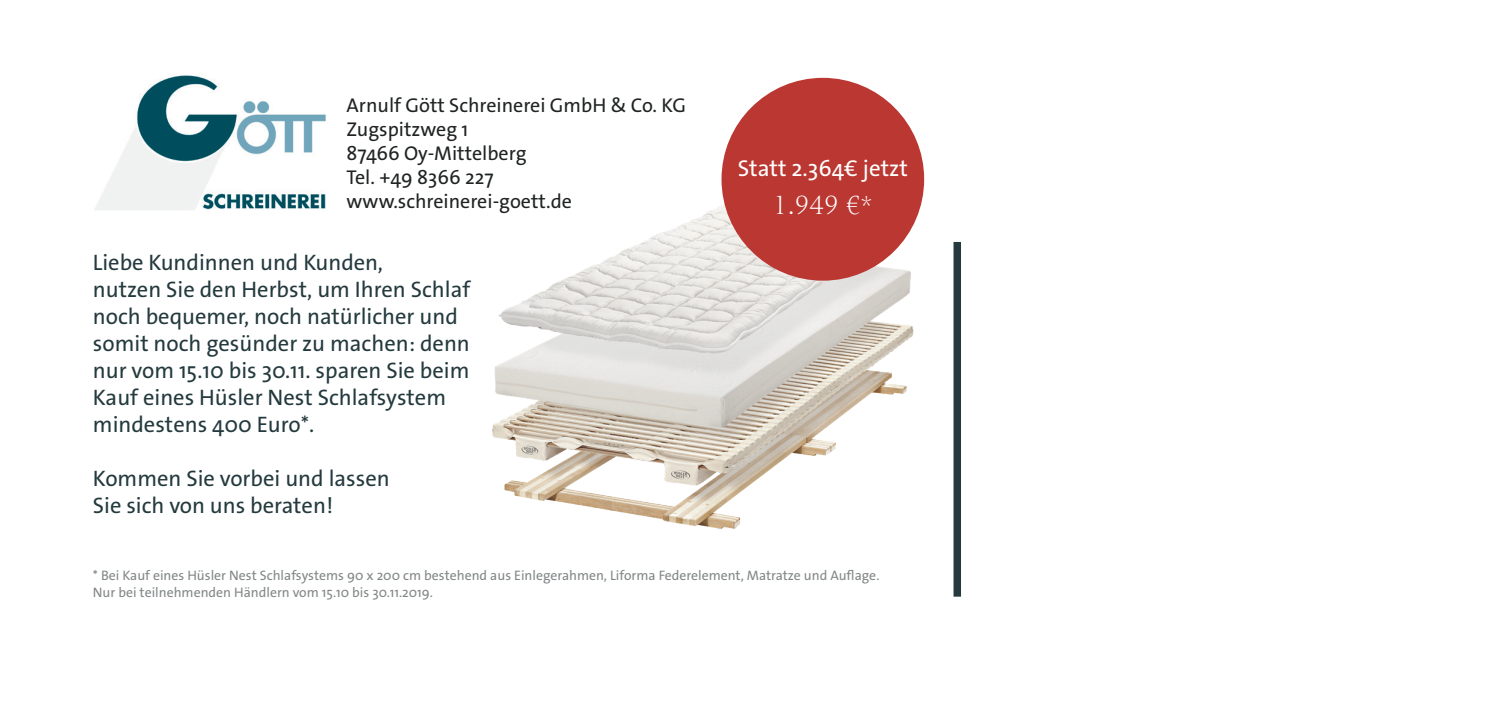
<style>
.page{position:relative;width:1494px;height:701px;background:#fff}
.page>*{position:absolute;margin:0;border:0;box-sizing:border-box;transform-origin:0 0}
.t1{font:300 27.25px "Frutiger Serif LT Pro";color:#fff}
.t2{font:23px "The Sans Os F";color:#fff}
.t3{font:22.5px "The Sans Os F";color:#243a3e}
.t4{font:20px "The Sans Os F";color:#202323}
.t5{font:13.75px "The Sans Os F";color:#838788}
</style>
<div class="page">
<div style="left:954px;top:242px;width:7px;height:354px;background:#243a3e"></div>
<img style="left:492px;top:189px;width:432px;height:340px">
<div style="left:722px;top:78px;width:202px;height:202px;background:#bb3731;border-radius:50%"></div>
<img style="left:94px;top:75px;width:232px;height:135px">
<p class="t4" style="left:347px;top:92px;width:341px">Arnulf Gött Schreinerei GmbH &amp; Co. KG</p>
<p class="t4" style="left:347px;top:116px;width:123px">Zugspitzweg 1</p>
<p class="t4" style="left:347px;top:140px;width:181px">87466 Oy-Mittelberg</p>
<p class="t4" style="left:347px;top:164px;width:148px">Tel. +49 8366 227</p>
<p class="t4" style="left:347px;top:188px;width:227px">www.schreinerei-goett.de</p>
<p class="t3" style="left:93px;top:247px;width:292px">Liebe Kundinnen und Kunden,</p>
<p class="t3" style="left:93px;top:274px;width:379px">nutzen Sie den Herbst, um Ihren Schlaf</p>
<p class="t3" style="left:93px;top:301px;width:367px">noch bequemer, noch natürlicher und</p>
<p class="t3" style="left:93px;top:328px;width:379px">somit noch gesünder zu machen: denn</p>
<p class="t3" style="left:93px;top:355px;width:378px">nur vom 15.10 bis 30.11. sparen Sie beim</p>
<p class="t3" style="left:93px;top:382px;width:355px">Kauf eines Hüsler Nest Schlafsystem</p>
<p class="t3" style="left:93px;top:409px;width:223px">mindestens 400 Euro*.</p>
<p class="t3" style="left:93px;top:463px;width:298px">Kommen Sie vorbei und lassen</p>
<p class="t3" style="left:93px;top:490px;width:242px">Sie sich von uns beraten!</p>
<p class="t2" style="left:738px;top:153px;width:172px">Statt 2.364€ jetzt</p>
<p class="t1" style="left:773px;top:188px;width:101px">1.949 €*</p>
<p class="t5" style="left:93px;top:566px;width:788px">* Bei Kauf eines Hüsler Nest Schlafsystems 90 x 200 cm bestehend aus Einlegerahmen, Liforma Federelement, Matratze und Auflage.</p>
<p class="t5" style="left:93px;top:583px;width:342px">Nur bei teilnehmenden Händlern vom 15.10 bis 30.11.2019.</p>
</div>
